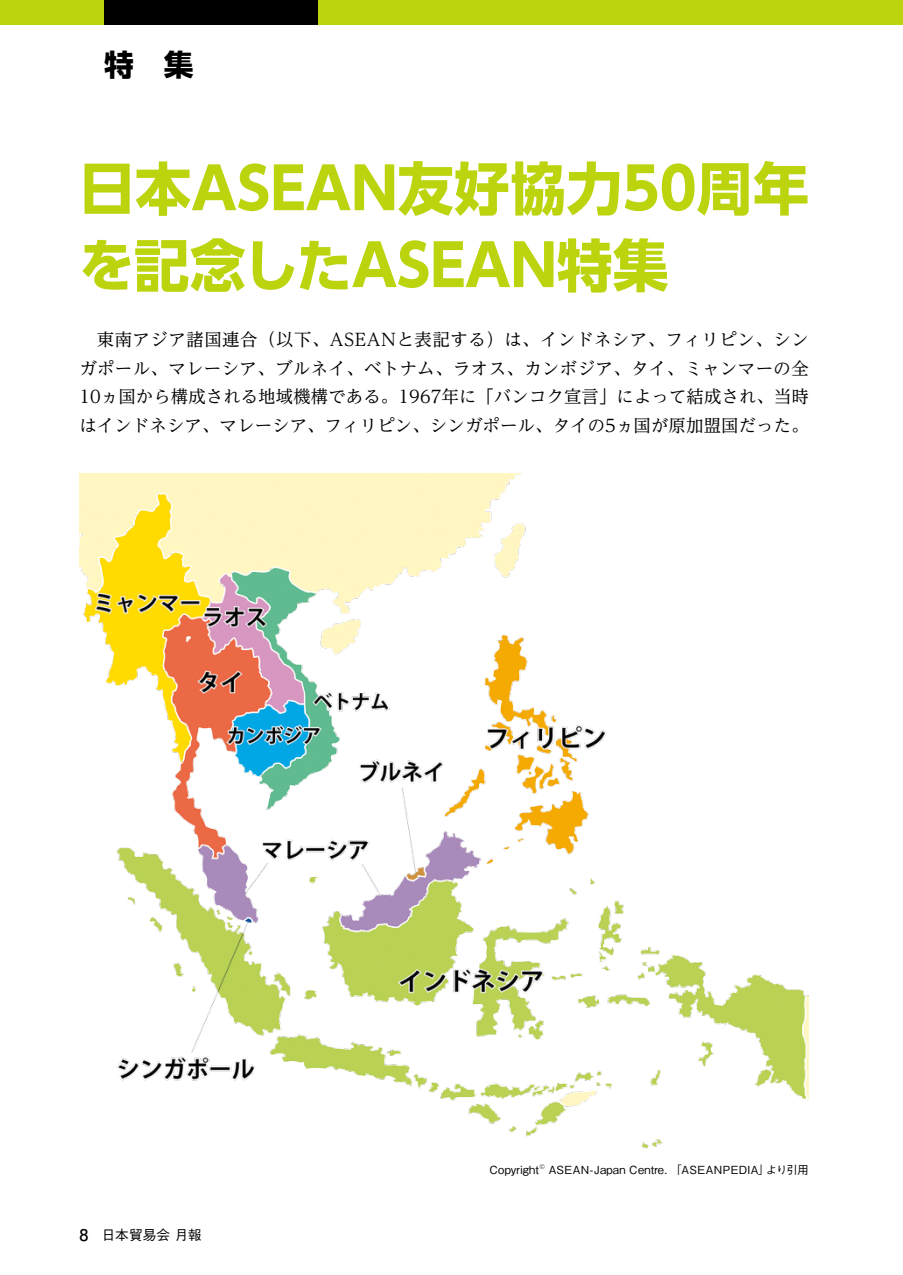
<style>
.page{position:relative;width:903px;height:1275px;background:#fff}
.page>*{position:absolute;margin:0;border:0;box-sizing:border-box;transform-origin:0 0}
.t1{font:700 57.05px/76.8px "UD Shin Go Pr 6 N";letter-spacing:.005em;color:#bcd40e}
.t2{font:700 29.75px "UD Shin Go Pr 6 N";color:#000}
.t3{font:17.32px/28.5px "UD Reimin Pr 6 N";letter-spacing:.01em;color:#000;text-align:justify}
.t4{font:500 13.65px "Gothic BBB Pr 6 N";color:#000}
.t5{font:500 11.2px "Gothic BBB Pr 6 N";letter-spacing:.025em;color:#000}
.t6{font:500 11.2px "Gothic BBB Pr 6 N";letter-spacing:.005em;color:#000}
.t7{font:500 6.48px "Gothic BBB Pr 6 N";color:#000}
.s1{font-family:"Futo Go B101 Pr 6 N";font-weight:700;font-size:16.1px}
</style>
<div class="page">
<div style="left:0;top:0;width:903px;height:25px;background:#bcd40e"></div>
<div style="left:104px;top:0;width:213px;height:25px;background:#000"></div>
<img style="left:79px;top:474px;width:730px;height:675px">
<h2 class="t2" style="left:104px;top:40px;width:91px">特　集</h2>
<h1 class="t1" style="left:79px;top:149px;width:732px">日本ASEAN友好協力50周年を記念したASEAN特集</h1>
<p class="t3" style="left:79px;top:325px;width:731px;text-indent:17px">東南アジア諸国連合（以下、ASEANと表記する）は、インドネシア、フィリピン、シンガポール、マレーシア、ブルネイ、ベトナム、ラオス、カンボジア、タイ、ミャンマーの全10ヵ国から構成される地域機構である。1967年に「バンコク宣言」によって結成され、当時はインドネシア、マレーシア、フィリピン、シンガポール、タイの5ヵ国が原加盟国だった。</p>
<p class="t4" style="left:79px;top:1224px;width:123px"><span class="s1">8</span>　日本貿易会 月報</p>
<p class="t6" style="left:489px;top:1161px;width:51px">Copyright</p>
<p class="t7" style="left:539px;top:1161px;width:7px">©</p>
<p class="t5" style="left:549px;top:1161px;width:262px">ASEAN-Japan Centre. 「ASEANPEDIA」より引用</p>
</div>
